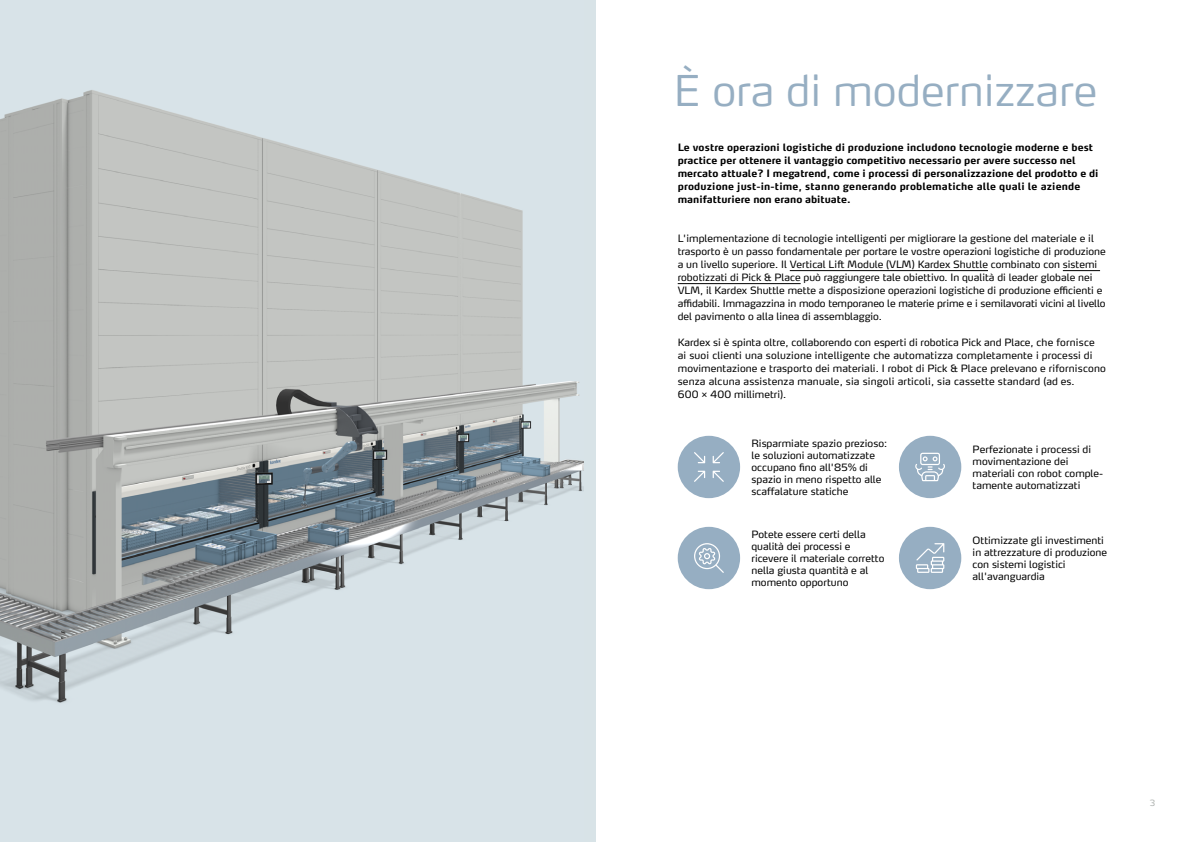
<style>
.page{position:relative;width:1191px;height:842px;background:#fff}
.page>*{position:absolute;margin:0;border:0;box-sizing:border-box;transform-origin:0 0}
.t1{font:300 42px "Max Pro";color:#96aec2}
.t2{font:10px/12px "Max Pro";color:#000}
.t3{font:700 10px/13px "Max Pro";letter-spacing:.01em;color:#000}
.t4{font:300 8.5px "Max Pro";color:#a8aca9}
</style>
<div class="page">
<div style="left:0;top:0;width:595px;height:842px;background:#d8e3e7"></div>
<img style="left:0;top:90px;width:583px;height:613px">
<hr style="left:789px;top:270px;width:199px;height:1px;background:#000">
<hr style="left:1062px;top:270px;width:38px;height:1px;background:#000">
<hr style="left:677px;top:283px;width:123px;height:1px;background:#000">
<div style="left:677px;top:436px;width:63px;height:62px;background:#96aec2;border-radius:50%"></div>
<svg style="left:694px;top:471px;width:11px;height:11px"></svg>
<svg style="left:712px;top:452px;width:12px;height:11px"></svg>
<svg style="left:694px;top:452px;width:11px;height:11px"></svg>
<svg style="left:712px;top:471px;width:12px;height:11px"></svg>
<div style="left:899px;top:436px;width:62px;height:62px;background:#96aec2;border-radius:50%"></div>
<svg style="left:915px;top:453px;width:30px;height:28px"></svg>
<div style="left:677px;top:527px;width:63px;height:62px;background:#96aec2;border-radius:50%"></div>
<svg style="left:694px;top:543px;width:30px;height:30px"></svg>
<div style="left:899px;top:527px;width:62px;height:62px;background:#96aec2;border-radius:50%"></div>
<svg style="left:916px;top:543px;width:28px;height:30px"></svg>
<h1 class="t1" style="left:674px;top:55px;width:425px">È ora di modernizzare</h1>
<p class="t3" style="left:677px;top:140px;width:422px">Le vostre operazioni logistiche di produzione includono tecnologie moderne e best practice per ottenere il vantaggio competitivo necessario per avere successo nel mercato attuale? I megatrend, come i processi di personalizzazione del prodotto e di produzione just-in-time, stanno generando problematiche alle quali le aziende manifatturiere non erano abituate.</p>
<p class="t2" style="left:677px;top:231px;width:429px;line-height:13px">L'implementazione di tecnologie intelligenti per migliorare la gestione del materiale e il trasporto è un passo fondamentale per portare le vostre operazioni logistiche di produzione a un livello superiore. Il Vertical Lift Module (VLM) Kardex Shuttle combinato con sistemi robotizzati di Pick &amp; Place può raggiungere tale obiettivo. In qualità di leader globale nei VLM, il Kardex Shuttle mette a disposizione operazioni logistiche di produzione efficienti e affidabili. Immagazzina in modo temporaneo le materie prime e i semilavorati vicini al livello del pavimento o alla linea di assemblaggio.</p>
<p class="t2" style="left:677px;top:335px;width:429px;line-height:13px">Kardex si è spinta oltre, collaborendo con esperti di robotica Pick and Place, che fornisce ai suoi clienti una soluzione intelligente che automatizza completamente i processi di movimentazione e trasporto dei materiali. I robot di Pick &amp; Place prelevano e riforniscono senza alcuna assistenza manuale, sia singoli articoli, sia cassette standard (ad es.<br>600 × 400 millimetri).</p>
<p class="t2" style="left:751px;top:436px;width:137px">Risparmiate spazio prezioso: le soluzioni automatizzate occupano fino all'85% di spazio in meno rispetto alle scaffalature statiche</p>
<p class="t2" style="left:972px;top:442px;width:132px">Perfezionate i processi di movimentazione dei materiali con robot comple&shy;tamente automatizzati</p>
<p class="t2" style="left:751px;top:527px;width:134px">Potete essere certi della qualità dei processi e ricevere il materiale corretto nella giusta quantità e al momento opportuno</p>
<p class="t2" style="left:972px;top:533px;width:136px">Ottimizzate gli investimenti in attrezzature di produzione con sistemi logistici all'avanguardia</p>
<p class="t4" style="left:1149px;top:796px;width:7px">3</p>
</div>
